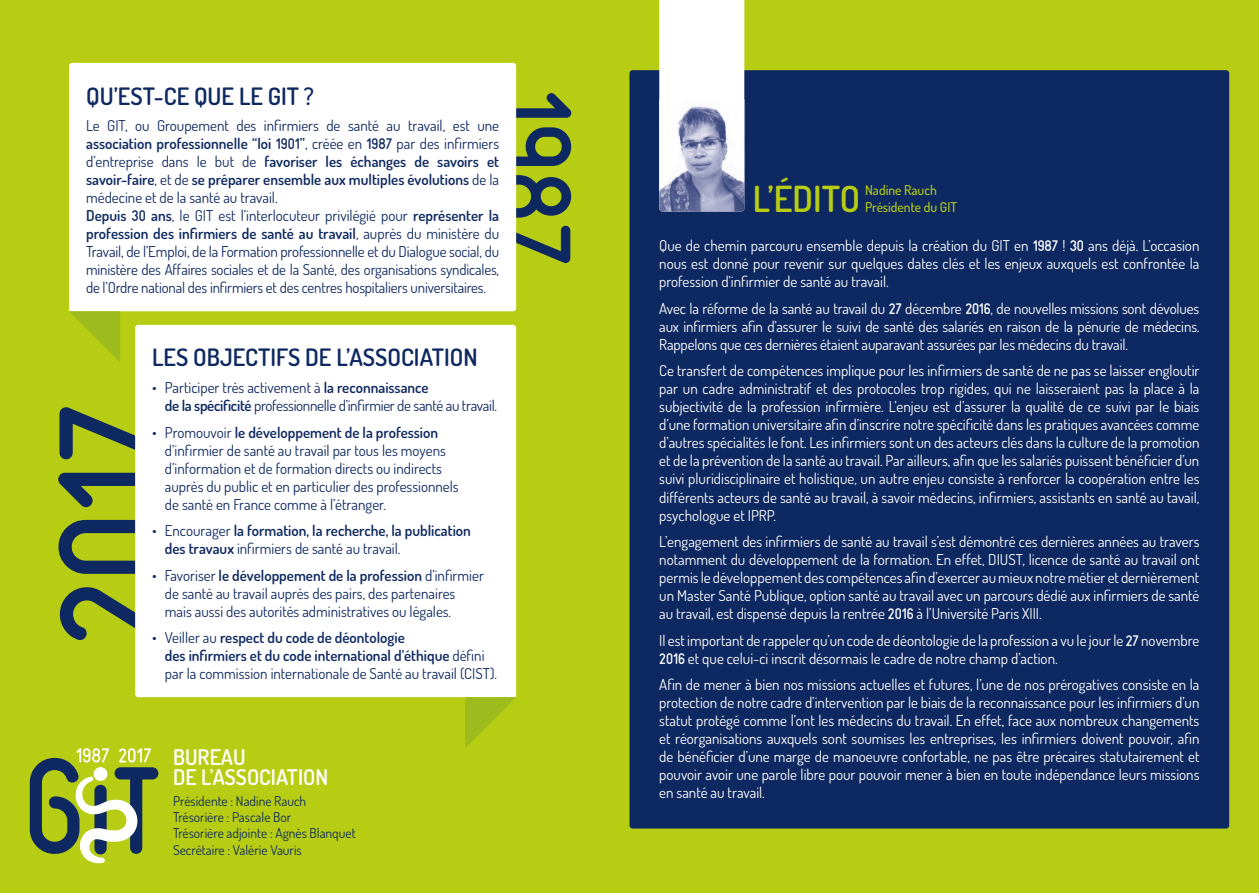
<style>
.page{position:relative;width:1259px;height:893px;background:#b7cd14}
.page>*{position:absolute;margin:0;border:0;box-sizing:border-box;transform-origin:0 0}
.t1{font:600 36px "Dosis";color:#b7cd14}
.t2{font:600 24px "Dosis";color:#0e2961}
.t3{font:600 21.6px "Dosis";color:#fff}
.t4{font:15px/18px "Dosis";color:#fff;text-align:justify}
.t5{font:15px/18px "Dosis";color:#0e2961}
.t6{font:600 15px/18px "Dosis";color:#0e2961}
.t7{font:15px/18px "Dosis";letter-spacing:-.02em;color:#0e2961}
.t8{font:13.5px/16.2px "Dosis";color:#0e2961}
.t9{font:500 13.5px/16.2px "Dosis";color:#b7cd14}
.s1{font-weight:600}
.s2{font-family:"Reef";font-weight:700}
.s3{font-weight:400}
</style>
<div class="page">
<div style="left:629px;top:70px;width:600px;height:759px;background:#0e2961;border-radius:3px"></div>
<svg style="left:516px;top:93px;width:55px;height:25px"></svg>
<svg style="left:516px;top:127px;width:55px;height:39px"></svg>
<svg style="left:516px;top:175px;width:55px;height:43px"></svg>
<svg style="left:516px;top:226px;width:54px;height:37px"></svg>
<div style="left:69px;top:63px;width:447px;height:248px;background:#fff"></div>
<svg style="left:69px;top:311px;width:51px;height:51px"></svg>
<svg style="left:60px;top:587px;width:75px;height:53px"></svg>
<svg style="left:58px;top:520px;width:77px;height:54px"></svg>
<svg style="left:58px;top:473px;width:77px;height:34px"></svg>
<svg style="left:59px;top:407px;width:76px;height:52px"></svg>
<div style="left:135px;top:325px;width:381px;height:372px;background:#fff"></div>
<svg style="left:465px;top:697px;width:51px;height:51px"></svg>
<svg style="left:30px;top:748px;width:128px;height:115px"></svg>
<div style="left:659px;top:0;width:85px;height:99px;background:#fff"></div>
<img style="left:659px;top:99px;width:85px;height:113px">
<h2 class="t2" style="left:86px;top:80px;width:229px">QU’EST-CE QUE LE GIT ?</h2>
<p class="t5" style="left:86px;top:116px;width:414px">Le GIT, ou Groupement des infirmiers de santé au travail, est une <span class="s1">association professionnelle “loi</span> <span class="s2">1901</span><span class="s1">”</span>, créée en <span class="s2">1987</span> par des infirmiers d’entreprise dans le but de <span class="s1">favoriser les échanges de savoirs et savoir‑faire</span>, et de <span class="s1">se préparer ensemble aux multiples évolutions</span> de la médecine et de la santé au travail.<br><span class="s1">Depuis</span> <span class="s2">30</span> <span class="s1">ans</span>, le GIT est l’interlocuteur privilégié pour <span class="s1">représenter la profession des infirmiers de santé au travail</span>, auprès du ministère du Travail, de l’Emploi, de la Formation professionnelle et du Dialogue social, du ministère des Affaires sociales et de la Santé, des organisations syndicales, de l’Ordre national des infirmiers et des centres hospitaliers universitaires.</p>
<h2 class="t2" style="left:152px;top:342px;width:327px">LES OBJECTIFS DE L’ASSOCIATION</h2>
<p class="t7" style="left:165px;top:378px;width:334px;text-indent:-13px">• Participer très activement à <span class="s1">la reconnaissance<br>de la spécificité</span> professionnelle d’infirmier de santé au travail.</p>
<p class="t5" style="left:165px;top:423px;width:295px;text-indent:-13px">• Promouvoir <span class="s1">le développement de la profession </span>d’infirmier de santé au travail par tous les moyens d’information et de formation directs ou indirects auprès du public et en particulier des professionnels de santé en France comme à l’étranger.</p>
<p class="t6" style="left:165px;top:521px;width:307px;text-indent:-13px"><span class="s3">• Encourager</span> la formation, la recherche, la publication des travaux <span class="s3">infirmiers de santé au travail.</span></p>
<p class="t5" style="left:165px;top:566px;width:321px;text-indent:-13px">• Favoriser <span class="s1">le développement de la profession</span> d’infirmier de santé au travail auprès des pairs, des partenaires mais aussi des autorités administratives ou légales.</p>
<p class="t6" style="left:165px;top:628px;width:334px;text-indent:-13px"><span class="s3">• Veiller au</span> respect du code de déontologie<br>des infirmiers et du code international d’éthique <span class="s3">défini par la commission internationale de Santé au travail (CIST).</span></p>
<h3 class="t3" style="left:173px;top:742px;width:74px">BUREAU</h3>
<h3 class="t3" style="left:173px;top:763px;width:157px">DE L’ASSOCIATION</h3>
<p class="t8" style="left:173px;top:793px;width:184px">Présidente : Nadine Rauch<br>Trésorière : Pascale Bor<br>Trésorière adjointe : Agnès Blanquet<br>Secrétaire : Valérie Vauris</p>
<h1 class="t1" style="left:753px;top:175px;width:109px">L’ÉDITO</h1>
<p class="t9" style="left:865px;top:182px;width:93px">Nadine Rauch<br>Présidente du GIT</p>
<p class="t4" style="left:659px;top:237px;width:542px">Que de chemin parcouru ensemble depuis la création du GIT en <span class="s2">1987</span> ! <span class="s2">30</span> ans déjà. L’occasion nous est donné pour revenir sur quelques dates clés et les enjeux auxquels est confrontée la profession d’infirmier de santé au travail.</p>
<p class="t4" style="left:659px;top:299px;width:542px">Avec la réforme de la santé au travail du <span class="s2">27</span> décembre <span class="s2">2016</span>, de nouvelles missions sont dévolues aux infirmiers afin d’assurer le suivi de santé des salariés en raison de la pénurie de médecins.<br>Rappelons que ces dernières étaient auparavant assurées par les médecins du travail.</p>
<p class="t4" style="left:659px;top:362px;width:542px">Ce transfert de compétences implique pour les infirmiers de santé de ne pas se laisser engloutir par un cadre administratif et des protocoles trop rigides, qui ne laisseraient pas la place à la subjectivité de la profession infirmière. L’enjeu est d’assurer la qualité de ce suivi par le biais d’une formation universitaire afin d’inscrire notre spécificité dans les pratiques avancées comme d’autres spécialités le font. Les infirmiers sont un des acteurs clés dans la culture de la promotion et de la prévention de la santé au travail. Par ailleurs, afin que les salariés puissent bénéficier d’un suivi pluridisciplinaire et holistique, un autre enjeu consiste à renforcer la coopération entre les différents acteurs de santé au travail, à savoir médecins, infirmiers, assistants en santé au tavail, psychologue et IPRP.</p>
<p class="t4" style="left:659px;top:532px;width:542px">L’engagement des infirmiers de santé au travail s’est démontré ces dernières années au travers notamment du développement de la formation. En effet, DIUST, licence de santé au travail ont permis le développement des compétences afin d’exercer au mieux notre métier et dernièrement un Master Santé Publique, option santé au travail avec un parcours dédié aux infirmiers de santé au travail, est dispensé depuis la rentrée <span class="s2">2016</span> à l’Université Paris XIII.</p>
<p class="t4" style="left:659px;top:631px;width:541px">Il est important de rappeler qu’un code de déontologie de la profession a vu le jour le <span class="s2">27</span> novembre<br><span class="s2">2016</span> et que celui-ci inscrit désormais le cadre de notre champ d’action.</p>
<p class="t4" style="left:659px;top:675px;width:542px">Afin de mener à bien nos missions actuelles et futures, l’une de nos prérogatives consiste en la protection de notre cadre d’intervention par le biais de la reconnaissance pour les infirmiers d’un statut protégé comme l’ont les médecins du travail. En effet, face aux nombreux changements et réorganisations auxquels sont soumises les entreprises, les infirmiers doivent pouvoir, afin de bénéficier d’une marge de manoeuvre confortable, ne pas être précaires statutairement et pouvoir avoir une parole libre pour pouvoir mener à bien en toute indépendance leurs missions en santé au travail.</p>
</div>
